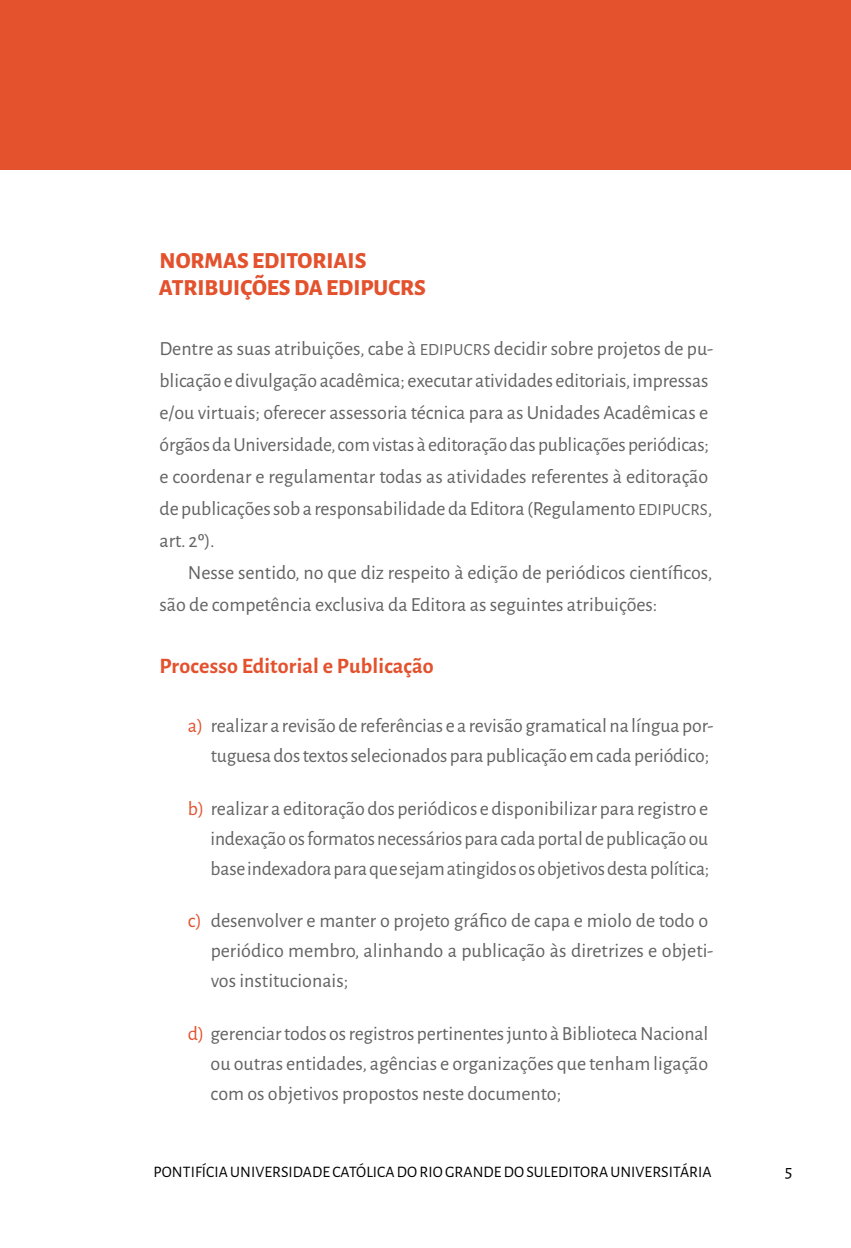
<style>
.page{position:relative;width:851px;height:1248px;background:#fff}
.page>*{position:absolute;margin:0;border:0;box-sizing:border-box;transform-origin:0 0}
.t1{font:800 23px/26.8px "Alegreya Sans SC";color:#e3512d}
.t2{font:700 22px "Alegreya Sans";letter-spacing:.01em;color:#e3512d}
.t3{font:20px/32px "Alegreya Sans";letter-spacing:-.005em;color:#646363}
.t4{font:18px "Alegreya Sans SC";color:#000}
.t5{font:16px "Alegreya Sans SC";letter-spacing:.005em;color:#000}
.s1{font-family:"Alegreya Sans SC";font-size:17px}
.s2{color:#e3512d}
</style>
<div class="page">
<div style="left:0;top:0;width:850px;height:170px;background:#e3512d"></div>
<p class="t1" style="left:159px;top:245px;width:268px">NORMAS EDITORIAIS<br>ATRIBUIÇÕES DAEDIPUCRS</p>
<p class="t3" style="left:159px;top:332px;width:555px">Dentre as suas atribuições, cabe à <span class="s1">EDIPUCRS</span> decidir sobre projetos de pu&shy;blicação e divulgação acadêmica; executar atividades editoriais, impressas e/ou virtuais; oferecer assessoria técnica para as Unidades Acadêmicas e órgãos da Universidade, com vistas à editoração das publicações periódicas; e coordenar e regulamentar todas as atividades referentes à editoração de publicações sob a responsabilidade da Editora (Regulamento <span class="s1">EDIPUCRS</span>, art. 2º).</p>
<p class="t3" style="left:159px;top:556px;width:554px;text-indent:28px">Nesse sentido, no que diz respeito à edição de periódicos científicos, são de competência exclusiva da Editora as seguintes atribuições:</p>
<p class="t2" style="left:159px;top:650px;width:276px">Processo Editorial e Publicação</p>
<p class="t3" style="left:188px;top:709px;width:527px;line-height:30px;text-align:right"><span class="s2">a)</span> realizar a revisão de referências e a revisão gramatical na língua por&shy;tuguesa dos textos selecionados para publicação em cada periódico;</p>
<p class="t3" style="left:210px;top:792px;width:500px;line-height:30px;text-align:justify;text-indent:-23px"><span class="s2">b)</span> realizar a editoração dos periódicos e disponibilizar para registro e indexação os formatos necessários para cada portal de publicação ou base indexadora para que sejam atingidos os objetivos destapolítica;</p>
<p class="t3" style="left:211px;top:904px;width:504px;line-height:30px;text-indent:-23px"><span class="s2">c)</span> desenvolver e manter o projeto gráfico de capa e miolo de todo o periódico membro, alinhando a publicação às diretrizes e objeti&shy;vos institucionais;</p>
<p class="t3" style="left:211px;top:1017px;width:499px;line-height:30px;text-align:justify;text-indent:-23px"><span class="s2">d)</span> gerenciar todos os registros pertinentes junto à Biblioteca Nacional ou outras entidades, agências e organizações que tenham ligação com os objetivos propostos neste documento;</p>
<p class="t5" style="left:153px;top:1161px;width:559px">PONTIFÍCIA UNIVERSIDADE CATÓLICA DO RIO GRANDE DO SULEDITORA UNIVERSITÁRIA</p>
<p class="t4" style="left:784px;top:1159px;width:9px">5</p>
</div>
